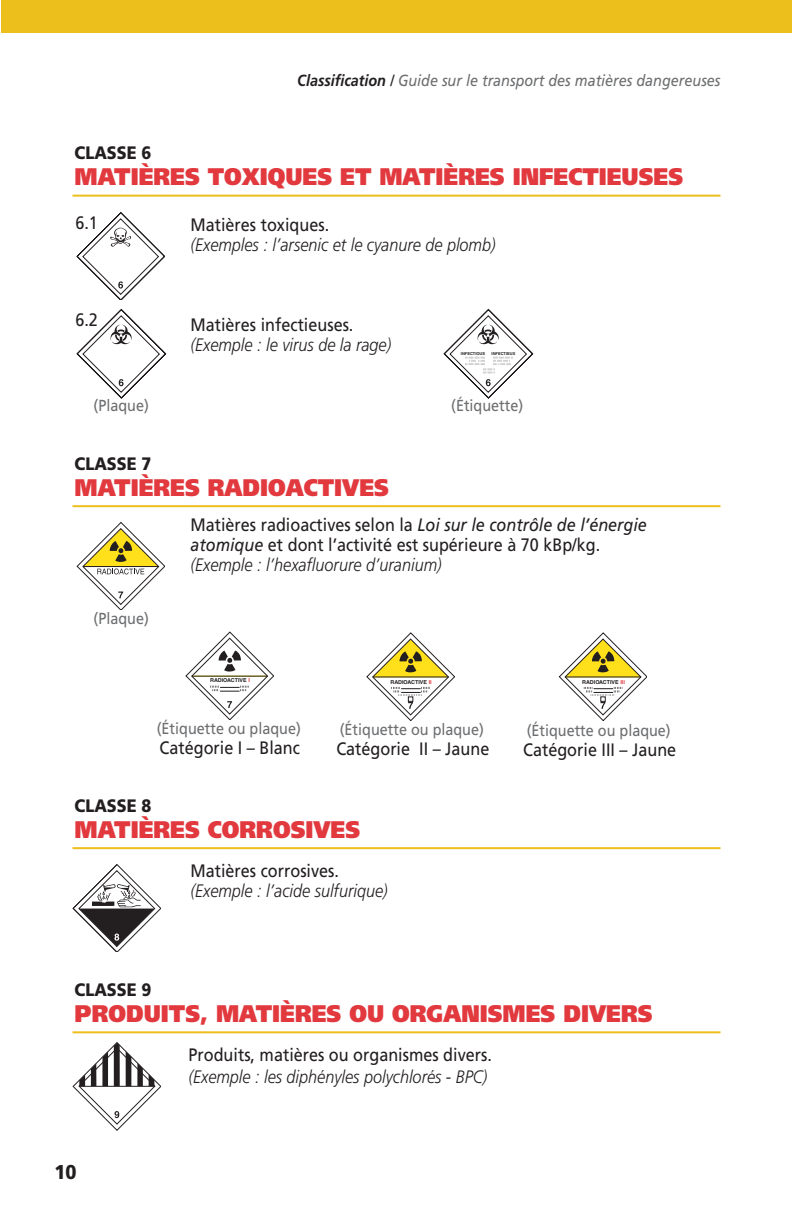
<style>
.page{position:relative;width:792px;height:1225px;background:#fff}
.page>*{position:absolute;margin:0;border:0;box-sizing:border-box;transform-origin:0 0}
.t1{font:900 24px "Frutiger";color:#e1393e;scale:.9 1}
.t2{font:900 20px "Frutiger";color:#231f20;scale:.9 1}
.t3{font:18px/20px "Frutiger";color:#231f20;scale:.9 1}
.t4{font:italic 300 18px "Frutiger";color:#231f20;scale:.9 1}
.t5{font:900 18px "Frutiger";color:#231f20;scale:.9 1}
.t6{font:16px "Frutiger";color:#6d6e70;scale:.9 1}
.t7{font:italic 16px "Frutiger";color:#6d6e70;scale:.9 1}
.t8{font:700 5.4px "Helvetica";color:#231f20}
.t9{font:700 4px "Helvetica";color:#231f20}
.s1{font-weight:700;color:#231f20}
.s2{color:#231f20}
.s3{font-style:italic}
.s4{font-weight:300;font-style:italic}
.s5{color:#e1393e}
</style>
<div class="page">
<div style="left:1px;top:0;width:791px;height:32px;background:#ecbf1c"></div>
<hr style="left:73px;top:194px;width:648px;height:2px;background:#ecbf1c">
<hr style="left:73px;top:505px;width:648px;height:2px;background:#ecbf1c">
<svg style="left:77px;top:212px;width:87px;height:88px"></svg>
<svg style="left:77px;top:309px;width:89px;height:89px"></svg>
<svg style="left:444px;top:309px;width:89px;height:89px"></svg>
<svg style="left:77px;top:522px;width:88px;height:87px"></svg>
<svg style="left:185px;top:631px;width:88px;height:88px"></svg>
<svg style="left:366px;top:632px;width:88px;height:88px"></svg>
<svg style="left:559px;top:632px;width:88px;height:88px"></svg>
<hr style="left:73px;top:846px;width:648px;height:2px;background:#ecbf1c">
<svg style="left:73px;top:864px;width:88px;height:87px"></svg>
<hr style="left:73px;top:1030px;width:648px;height:2px;background:#ecbf1c">
<svg style="left:73px;top:1042px;width:88px;height:87px"></svg>
<p class="t7" style="left:297px;top:74px;width:472px"><span class="s1">Classification</span> <span class="s2">/</span> Guide sur le transport des matières dangereuses</p>
<p class="t5" style="left:75px;top:146px;width:87px">CLASSE 6</p>
<h1 class="t1" style="left:75px;top:167px;width:678px">MATIÈRES TOXIQUES ET MATIÈRES INFECTIEUSES</h1>
<p class="t3" style="left:75px;top:214px;width:27px">6.1</p>
<p class="t3" style="left:75px;top:311px;width:27px">6.2</p>
<p class="t3" style="left:191px;top:216px;width:156px">Matières toxiques.</p>
<p class="t4" style="left:191px;top:237px;width:341px">(Exemples : l’arsenic et le cyanure de plomb)</p>
<p class="t3" style="left:191px;top:316px;width:183px">Matières infectieuses.</p>
<p class="t4" style="left:191px;top:337px;width:225px">(Exemple : le virus de la rage)</p>
<p class="t9" style="left:461px;top:352px;width:26px">INFECTIOUS</p>
<p class="t9" style="left:492px;top:352px;width:25px">INFECTIEUX</p>
<p class="t6" style="left:94px;top:399px;width:63px">(Plaque)</p>
<p class="t6" style="left:451px;top:399px;width:82px">(Étiquette)</p>
<p class="t5" style="left:75px;top:456px;width:87px">CLASSE 7</p>
<h1 class="t1" style="left:75px;top:477px;width:351px">MATIÈRES RADIOACTIVES</h1>
<p class="t6" style="left:94px;top:612px;width:63px">(Plaque)</p>
<p class="t3" style="left:191px;top:516px;width:509px">Matières radioactives selon la <span class="s3">Loi sur le contrôle de l’énergie atomique</span> et dont l’activité est supérieure à 70 kBp/kg. <span class="s4">(Exemple : l’hexafluorure d’uranium)</span></p>
<p class="t8" style="left:210px;top:678px;width:41px">RADIOACTIVE <span class="s5">I</span></p>
<p class="t6" style="left:157px;top:721px;width:162px">(Étiquette ou plaque)</p>
<p class="t3" style="left:160px;top:738px;width:158px">Catégorie I – Blanc</p>
<p class="t8" style="left:390px;top:679px;width:43px">RADIOACTIVE <span class="s5">II</span></p>
<p class="t6" style="left:340px;top:722px;width:162px">(Étiquette ou plaque)</p>
<p class="t3" style="left:336px;top:739px;width:172px">Catégorie II – Jaune</p>
<p class="t8" style="left:582px;top:679px;width:44px">RADIOACTIVE <span class="s5">III</span></p>
<p class="t6" style="left:527px;top:724px;width:162px">(Étiquette ou plaque)</p>
<p class="t3" style="left:523px;top:741px;width:172px">Catégorie III – Jaune</p>
<p class="t5" style="left:75px;top:798px;width:87px">CLASSE 8</p>
<h1 class="t1" style="left:75px;top:819px;width:319px">MATIÈRES CORROSIVES</h1>
<p class="t3" style="left:191px;top:862px;width:167px">Matières corrosives.</p>
<p class="t4" style="left:191px;top:883px;width:221px">(Exemple : l’acide sulfurique)</p>
<p class="t5" style="left:75px;top:982px;width:87px">CLASSE 9</p>
<h1 class="t1" style="left:75px;top:1003px;width:644px">PRODUITS, MATIÈRES OU ORGANISMES DIVERS</h1>
<p class="t2" style="left:55px;top:1163px;width:26px">10</p>
<p class="t3" style="left:189px;top:1046px;width:339px">Produits, matières ou organismes divers.</p>
<p class="t4" style="left:189px;top:1069px;width:334px">(Exemple : les diphényles polychlorés - BPC)</p>
</div>
